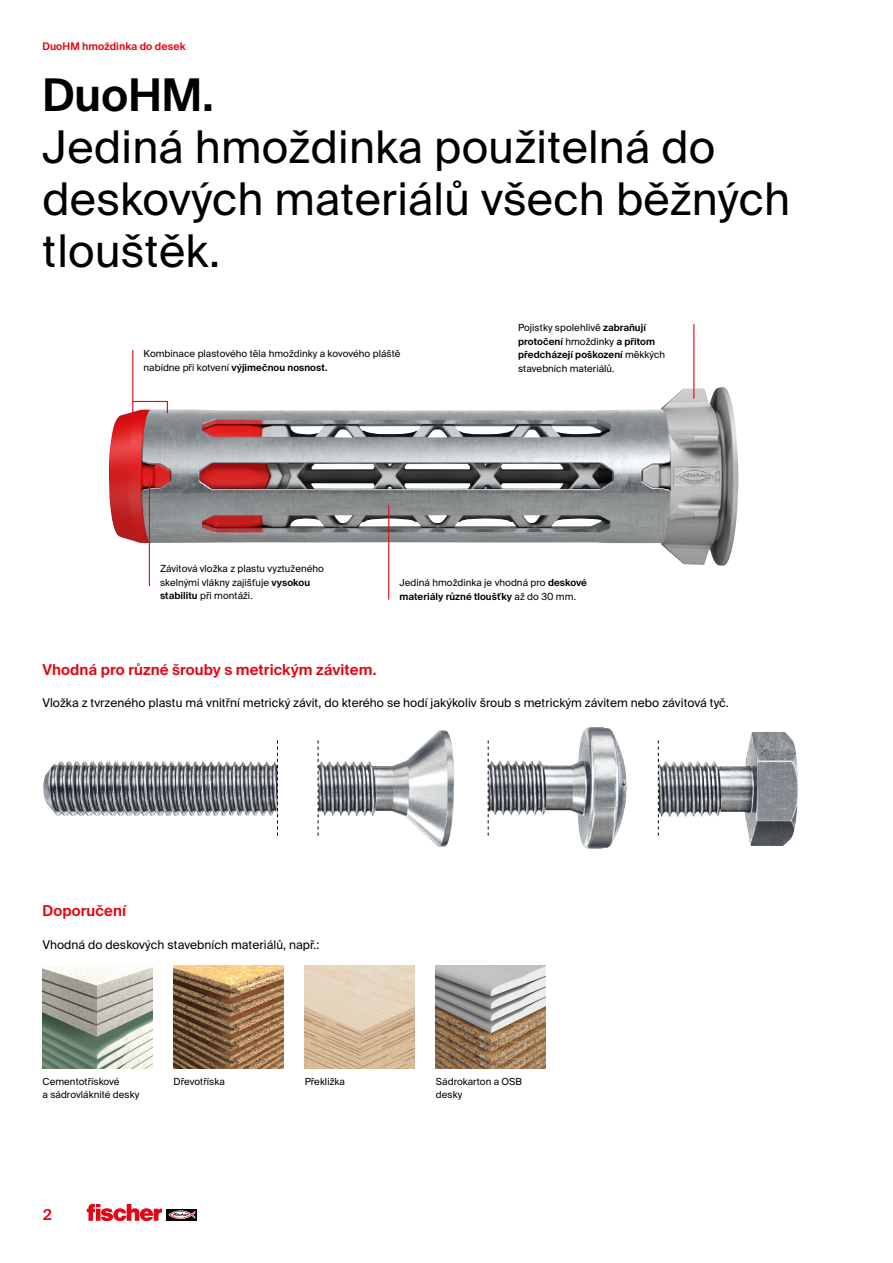
<style>
.page{position:relative;width:893px;height:1263px;background:#fff}
.page>*{position:absolute;margin:0;border:0;box-sizing:border-box;transform-origin:0 0}
.t1{font:45px/51.8px "fischerstrong";letter-spacing:.005em;color:#000}
.t2{font:600 45px "fischerstrong";letter-spacing:.005em;color:#000}
.t3{font:600 15px "fischerstrong";letter-spacing:.005em;color:#e30613}
.t4{font:12px "fischerstrong";letter-spacing:.005em;color:#000}
.t5{font:600 10.5px "fischerstrong";letter-spacing:.005em;color:#e30613}
.t6{font:9.75px/13.5px "fischerstrong";letter-spacing:.005em;color:#000}
.s1{font-weight:600}
</style>
<div class="page">
<svg style="left:167px;top:1209px;width:30px;height:11px"></svg>
<svg style="left:168px;top:1210px;width:27px;height:9px"></svg>
<svg style="left:87px;top:1204px;width:75px;height:16px"></svg>
<img style="left:109px;top:387px;width:629px;height:180px">
<img style="left:43px;top:965px;width:109px;height:103px">
<img style="left:174px;top:965px;width:109px;height:103px">
<img style="left:305px;top:965px;width:110px;height:103px">
<img style="left:436px;top:965px;width:110px;height:103px">
<img style="left:319px;top:731px;width:120px;height:115px">
<img style="left:489px;top:728px;width:122px;height:121px">
<img style="left:659px;top:732px;width:139px;height:114px">
<img style="left:43px;top:761px;width:115px;height:55px">
<svg style="left:318px;top:740px;width:1px;height:96px"></svg>
<svg style="left:488px;top:740px;width:1px;height:96px"></svg>
<svg style="left:658px;top:740px;width:1px;height:96px"></svg>
<svg style="left:277px;top:740px;width:1px;height:96px"></svg>
<hr style="left:132px;top:350px;width:1px;height:69px;background:#e30613">
<hr style="left:693px;top:324px;width:1px;height:74px;background:#e30613">
<hr style="left:388px;top:505px;width:1px;height:94px;background:#e30613">
<hr style="left:149px;top:480px;width:1px;height:106px;background:#e30613">
<svg style="left:167px;top:401px;width:1px;height:12px"></svg>
<hr style="left:133px;top:401px;width:34px;height:1px;background:#e30613">
<p class="t5" style="left:43px;top:41px;width:144px">DuoHM hmoždinka do desek</p>
<h1 class="t2" style="left:43px;top:70px;width:173px">DuoHM.</h1>
<h1 class="t1" style="left:43px;top:122px;width:749px">Jediná hmoždinka použitelná do deskových materiálů všech běžných tlouštěk.</h1>
<p class="t6" style="left:144px;top:347px;width:258px">Kombinace plastového těla hmoždinky a kovového pláště nabídne při kotvení <span class="s1">výjimečnou nosnost.</span></p>
<p class="t6" style="left:518px;top:321px;width:148px">Pojistky spolehlivě <span class="s1">zabraňují protočení</span> hmoždinky <span class="s1">a přitom předcházejí poškození</span> měkkých stavebních materiálů.</p>
<p class="t6" style="left:160px;top:562px;width:165px">Závitová vložka z plastu vyztuženého skelnými vlákny zajišťuje <span class="s1">vysokou stabilitu</span> při montáži.</p>
<p class="t6" style="left:399px;top:576px;width:189px">Jediná hmoždinka je vhodná pro <span class="s1">deskové materiály různé tloušťky</span> až do 30 mm.</p>
<h2 class="t3" style="left:43px;top:661px;width:335px">Vhodná pro různé šrouby s metrickým závitem.</h2>
<p class="t4" style="left:43px;top:696px;width:688px">Vložka z tvrzeného plastu má vnitřní metrický závit, do kterého se hodí jakýkoliv šroub s metrickým závitem nebo závitová tyč.</p>
<h2 class="t3" style="left:43px;top:902px;width:85px">Doporučení</h2>
<p class="t4" style="left:43px;top:937px;width:278px">Vhodná do deskových stavebních materiálů, např.:</p>
<p class="t6" style="left:43px;top:1074px;width:98px">Cementotřískové<br>a sádrovláknité desky</p>
<p class="t6" style="left:174px;top:1074px;width:53px">Dřevotříska</p>
<p class="t6" style="left:305px;top:1074px;width:42px">Překližka</p>
<p class="t6" style="left:436px;top:1074px;width:88px">Sádrokarton a OSB desky</p>
<h2 class="t3" style="left:43px;top:1206px;width:10px">2</h2>
</div>
